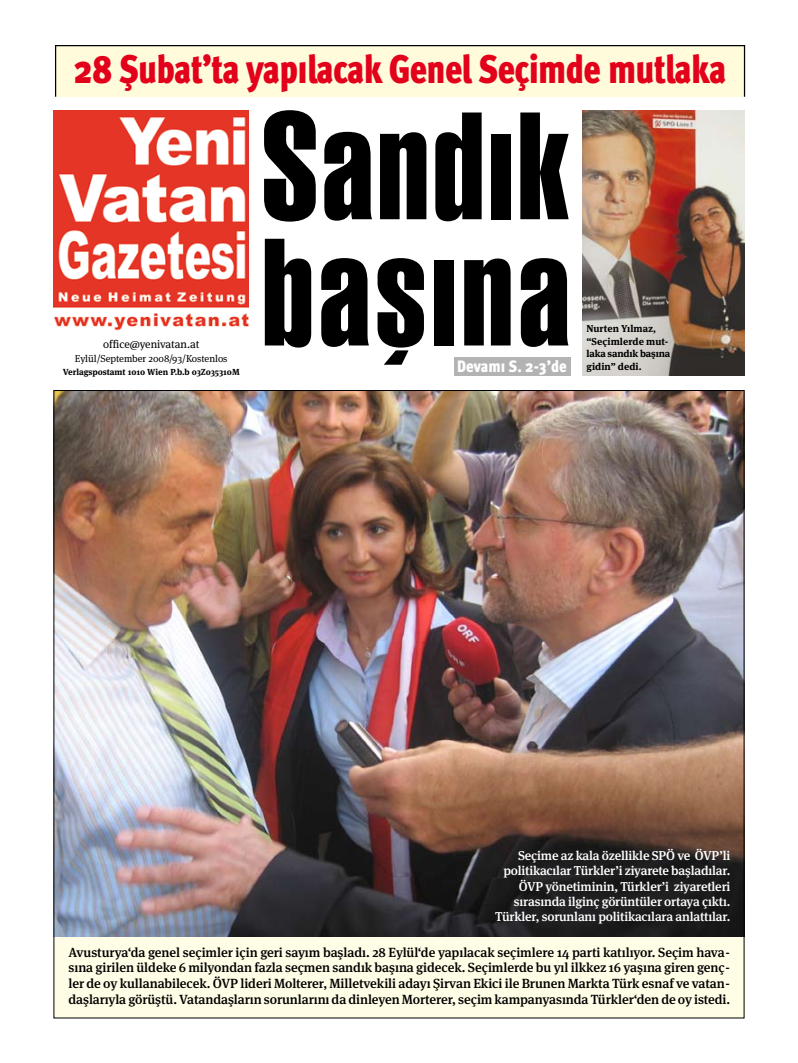
<style>
.page{position:relative;width:798px;height:1063px;background:#fff}
.page>*{position:absolute;margin:0;border:0;box-sizing:border-box;transform-origin:0 0}
.t1{font:148.12px/126.2px "Swiss 911 BT Extra Compressed";letter-spacing:.025em;color:#000;scale:1.04 1}
.t2{font:900 40px "Meta Cond Pro";letter-spacing:-.02em;color:#e2001a;scale:.94 1}
.t3{font:900 16.5px "Meta Cond Pro";color:#fff}
.t4{font:500 13.25px/15.8px "Meta Serif Pro";letter-spacing:-.005em;color:#000;text-align:justify}
.t5{font:500 12.88px/15.2px "Meta Serif Pro";letter-spacing:-.015em;color:#fff;text-align:right}
.t6{font:11.25px "Meta Serif Pro";letter-spacing:-.005em;color:#000}
.t7{font:700 10px/12.5px "Meta Serif Pro";letter-spacing:.005em;color:#000}
.t8{font:10px "Meta Serif Pro";letter-spacing:-.005em;color:#000}
.t9{font:700 8.75px "Meta Serif Pro";letter-spacing:-.005em;color:#000}
</style>
<div class="page">
<div style="left:54px;top:935px;width:689px;height:83px;background:#fffde6"></div>
<img style="left:54px;top:111px;width:195px;height:220px">
<div style="left:56px;top:46px;width:688px;height:51px;background:#fffbdb"></div>
<div style="left:55px;top:45px;width:689px;height:52px;border:1px solid #000"></div>
<img style="left:56px;top:392px;width:686px;height:545px">
<img style="left:582px;top:111px;width:161px;height:265px">
<div style="left:454px;top:357px;width:116px;height:18px;background:#b3b3b3"></div>
<h2 class="t2" style="left:73px;top:43px;width:696px">28 Şubat’ta yapılacak Genel Seçimde mutlaka</h2>
<p class="t6" style="left:103px;top:336px;width:98px">office@yenivatan.at</p>
<p class="t8" style="left:75px;top:351px;width:154px">Eylül/September 2008/93/Kostenlos</p>
<p class="t9" style="left:63px;top:365px;width:178px">Verlagspostamt 1010 Wien P.b.b 03Z035310M</p>
<h1 class="t1" style="left:261px;top:106px;width:298px">Sandık başına</h1>
<p class="t3" style="left:457px;top:355px;width:111px">Devamı S. 2-3’de</p>
<p class="t7" style="left:586px;top:322px;width:85px">Nurten Yılmaz, “Seçimlerde mut&shy;laka sandık başına gidin” dedi.</p>
<p class="t5" style="left:495px;top:847px;width:236px">Seçime az kala özellikle SPÖ ve ÖVP’li politikacılar Türkler’i ziyarete başladılar.<br>ÖVP yönetiminin, Türkler’i ziyaretleri sırasında ilginç görüntüler ortaya çıktı.<br>Türkler, sorunlanı politikacılara anlattılar.</p>
<p class="t4" style="left:68px;top:943px;width:663px">Avusturya‘da genel seçimler için geri sayım başladı. 28 Eylül‘de yapılacak seçimlere 14 parti katılıyor. Seçim hava&shy;sına girilen üldeke 6 milyondan fazla seçmen sandık başına gidecek. Seçimlerde bu yıl ilkkez 16 yaşına giren genç&shy;ler de oy kullanabilecek. ÖVP lideri Molterer, Milletvekili adayı Şirvan Ekici ile Brunen Markta Türk esnaf ve vatan&shy;daşlarıyla görüştü. Vatandaşların sorunlarını da dinleyen Morterer, seçim kampanyasında Türkler‘den de oy istedi.</p>
</div>
